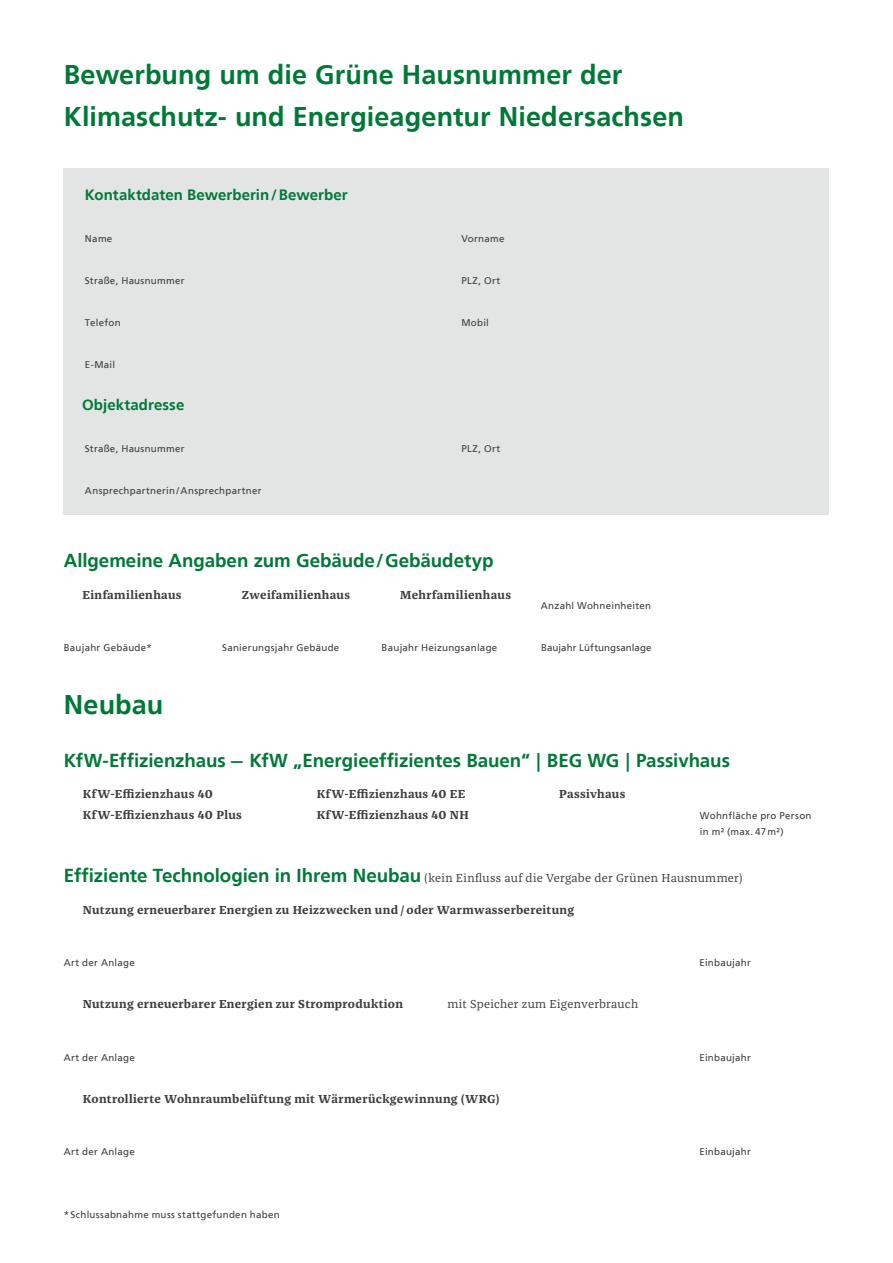
<style>
.page{position:relative;width:893px;height:1263px;background:#fff}
.page>*{position:absolute;margin:0;border:0;box-sizing:border-box;transform-origin:0 0}
.t1{font:700 27px/42px "NDS Frutiger";letter-spacing:.005em;color:#007937}
.t2{font:700 18.75px "NDS Frutiger";letter-spacing:-.005em;color:#007937}
.t3{font:700 15px "NDS Frutiger";letter-spacing:.005em;color:#007937}
.t4{font:700 12px "Franziska Pro";letter-spacing:.03em;color:#3e3d40}
.t5{font:12px "Franziska Pro";letter-spacing:.02em;color:#3e3d40}
.t6{font:9.75px/15.8px "NDS Frutiger";letter-spacing:.03em;color:#3e3d40}
.t7{font:9.75px "NDS Frutiger";letter-spacing:.005em;color:#3e3d40}
.s1{font-family:"NDS Frutiger";font-weight:700;font-size:18.75px;color:#007937}
</style>
<div class="page">
<div style="left:64px;top:168px;width:765px;height:346px;background:#e3e4e4"></div>
<h1 class="t1" style="left:64px;top:54px;width:622px">Bewerbung um die Grüne Hausnummer der<br>Klimaschutz- und Energieagentur Niedersachsen</h1>
<h3 class="t3" style="left:85px;top:185px;width:264px">Kontaktdaten Bewerberin/Bewerber</h3>
<p class="t6" style="left:85px;top:230px;width:29px">Name</p>
<p class="t6" style="left:85px;top:272px;width:101px">Straße, Hausnummer</p>
<p class="t6" style="left:85px;top:314px;width:37px">Telefon</p>
<p class="t6" style="left:85px;top:356px;width:32px">E-Mail</p>
<h3 class="t3" style="left:82px;top:395px;width:104px">Objektadresse</h3>
<p class="t6" style="left:85px;top:440px;width:101px">Straße, Hausnummer</p>
<p class="t6" style="left:85px;top:482px;width:178px">Ansprechpartnerin/ Ansprechpartner</p>
<p class="t6" style="left:461px;top:230px;width:45px">Vorname</p>
<p class="t6" style="left:461px;top:272px;width:40px">PLZ, Ort</p>
<p class="t6" style="left:461px;top:314px;width:29px">Mobil</p>
<p class="t6" style="left:461px;top:440px;width:40px">PLZ, Ort</p>
<h2 class="t2" style="left:64px;top:549px;width:431px">Allgemeine Angaben zum Gebäude/Gebäudetyp</h2>
<p class="t4" style="left:82px;top:587px;width:101px">Einfamilienhaus</p>
<p class="t4" style="left:242px;top:587px;width:110px">Zweifamilienhaus</p>
<p class="t4" style="left:400px;top:587px;width:112px">Mehrfamilienhaus</p>
<p class="t6" style="left:541px;top:598px;width:112px">Anzahl Wohneinheiten</p>
<p class="t6" style="left:64px;top:640px;width:89px">Baujahr Gebäude*</p>
<p class="t6" style="left:222px;top:640px;width:119px">Sanierungsjahr Gebäude</p>
<p class="t6" style="left:382px;top:640px;width:117px">Baujahr Heizungsanlage</p>
<p class="t7" style="left:541px;top:642px;width:112px">Baujahr Lüftungsanlage</p>
<h1 class="t1" style="left:64px;top:684px;width:101px">Neubau</h1>
<h2 class="t2" style="left:64px;top:749px;width:668px">KfW-Effizienzhaus – KfW „Energieeffizientes Bauen“ | BEG WG | Passivhaus</h2>
<p class="t4" style="left:83px;top:786px;width:131px">KfW-Effizienzhaus 40</p>
<p class="t4" style="left:317px;top:786px;width:150px">KfW-Effizienzhaus 40 EE</p>
<p class="t4" style="left:559px;top:786px;width:68px">Passivhaus</p>
<p class="t4" style="left:83px;top:807px;width:161px">KfW-Effizienzhaus 40 Plus</p>
<p class="t4" style="left:317px;top:807px;width:154px">KfW-Effizienzhaus 40 NH</p>
<p class="t6" style="left:700px;top:808px;width:113px">Wohnfläche pro Person in m² (max. 47m²)</p>
<p class="t5" style="left:64px;top:870px;width:680px"><span class="s1">Effiziente Technologien in Ihrem Neubau</span> (kein Einfluss auf die Vergabe der Grünen Hausnummer)</p>
<p class="t4" style="left:83px;top:902px;width:493px">Nutzung erneuerbarer Energien zu Heizzwecken und / oder Warmwasserbereitung</p>
<p class="t6" style="left:64px;top:955px;width:73px">Art der Anlage</p>
<p class="t6" style="left:699px;top:955px;width:53px">Einbaujahr</p>
<p class="t4" style="left:83px;top:996px;width:321px">Nutzung erneuerbarer Energien zur Stromproduktion</p>
<p class="t5" style="left:447px;top:996px;width:192px">mit Speicher zum Eigenverbrauch</p>
<p class="t6" style="left:64px;top:1049px;width:73px">Art der Anlage</p>
<p class="t6" style="left:699px;top:1049px;width:53px">Einbaujahr</p>
<p class="t4" style="left:83px;top:1091px;width:418px">Kontrollierte Wohnraumbelüftung mit Wärmerückgewinnung (WRG)</p>
<p class="t6" style="left:64px;top:1144px;width:73px">Art der Anlage</p>
<p class="t6" style="left:699px;top:1144px;width:53px">Einbaujahr</p>
<p class="t6" style="left:64px;top:1207px;width:218px">* Schlussabnahme muss stattgefunden haben</p>
</div>
